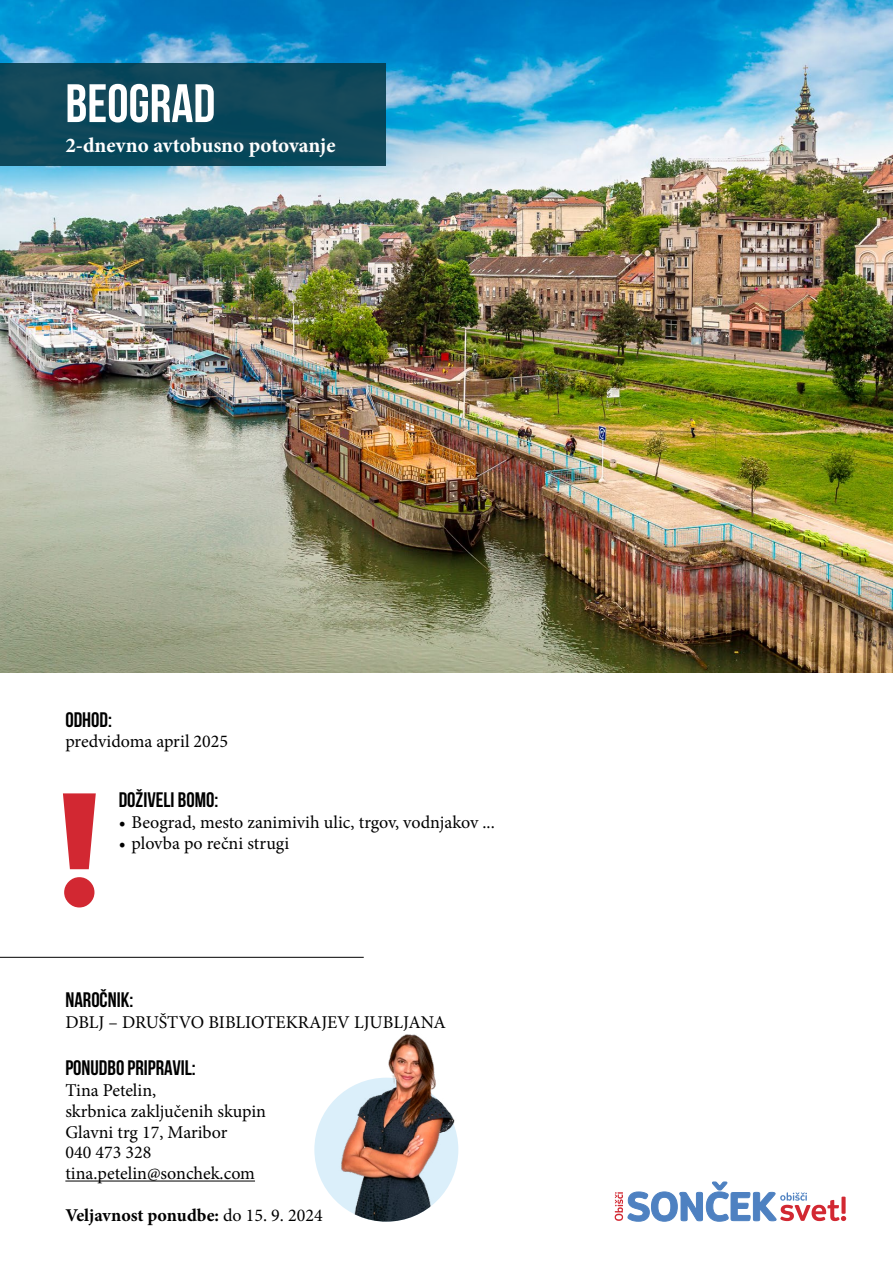
<style>
.page{position:relative;width:893px;height:1263px;background:#fff}
.page>*{position:absolute;margin:0;border:0;box-sizing:border-box;transform-origin:0 0}
.t1{font:900 159.6px "DIN Alternate";color:#d22832}
.t2{font:54px "Bebas Neue";color:#fff}
.t3{font:21px "Bebas Neue";color:#000}
.t4{font:700 21px "Minion Pro";color:#fff}
.t5{font:18px "Minion Pro";color:#000}
.t6{font:700 18px "Minion Pro";letter-spacing:-.005em;color:#000}
.s1{font-weight:400}
</style>
<div class="page">
<img style="left:0;top:0;width:893px;height:673px">
<div style="left:0;top:64px;width:385px;height:102px;background:linear-gradient(to right,#0f485a,#0f4759)"></div>
<img style="left:314px;top:1078px;width:144px;height:144px;border-radius:72px">
<img style="left:342px;top:1034px;width:114px;height:97px">
<svg style="left:615px;top:1182px;width:231px;height:39px"></svg>
<hr style="left:0;top:957px;width:364px;height:1px;background:#000">
<hr style="left:65px;top:1180px;width:190px;height:1px;background:#000">
<p class="t2" style="left:65px;top:74px;width:151px">BEOGRAD</p>
<p class="t4" style="left:65px;top:130px;width:272px">2-dnevno avtobusno potovanje</p>
<p class="t3" style="left:65px;top:708px;width:48px">ODHOD:</p>
<p class="t5" style="left:65px;top:729px;width:164px">predvidoma april 2025</p>
<p class="t1" style="left:47px;top:742px;width:60px">!</p>
<p class="t3" style="left:119px;top:788px;width:101px">DOŽIVELI BOMO:</p>
<p class="t5" style="left:119px;top:810px;width:378px">• Beograd, mesto zanimivih ulic, trgov, vodnjakov ...</p>
<p class="t5" style="left:119px;top:831px;width:172px">• plovba po rečni strugi</p>
<p class="t3" style="left:65px;top:988px;width:69px">NAROČNIK:</p>
<p class="t5" style="left:65px;top:1010px;width:382px">DBLJ – DRUŠTVO BIBLIOTEKRAJEV LJUBLJANA</p>
<p class="t3" style="left:65px;top:1057px;width:132px">PONUDBO PRIPRAVIL:</p>
<p class="t5" style="left:65px;top:1078px;width:92px">Tina Petelin,</p>
<p class="t5" style="left:65px;top:1099px;width:202px">skrbnica zaključenih skupin</p>
<p class="t5" style="left:65px;top:1120px;width:164px">Glavni trg 17, Maribor</p>
<p class="t5" style="left:65px;top:1141px;width:87px">040 473 328</p>
<p class="t5" style="left:65px;top:1161px;width:191px">tina.petelin@sonchek.com</p>
<p class="t6" style="left:65px;top:1202px;width:259px">Veljavnost ponudbe: <span class="s1">do 15. 9. 2024</span></p>
</div>
